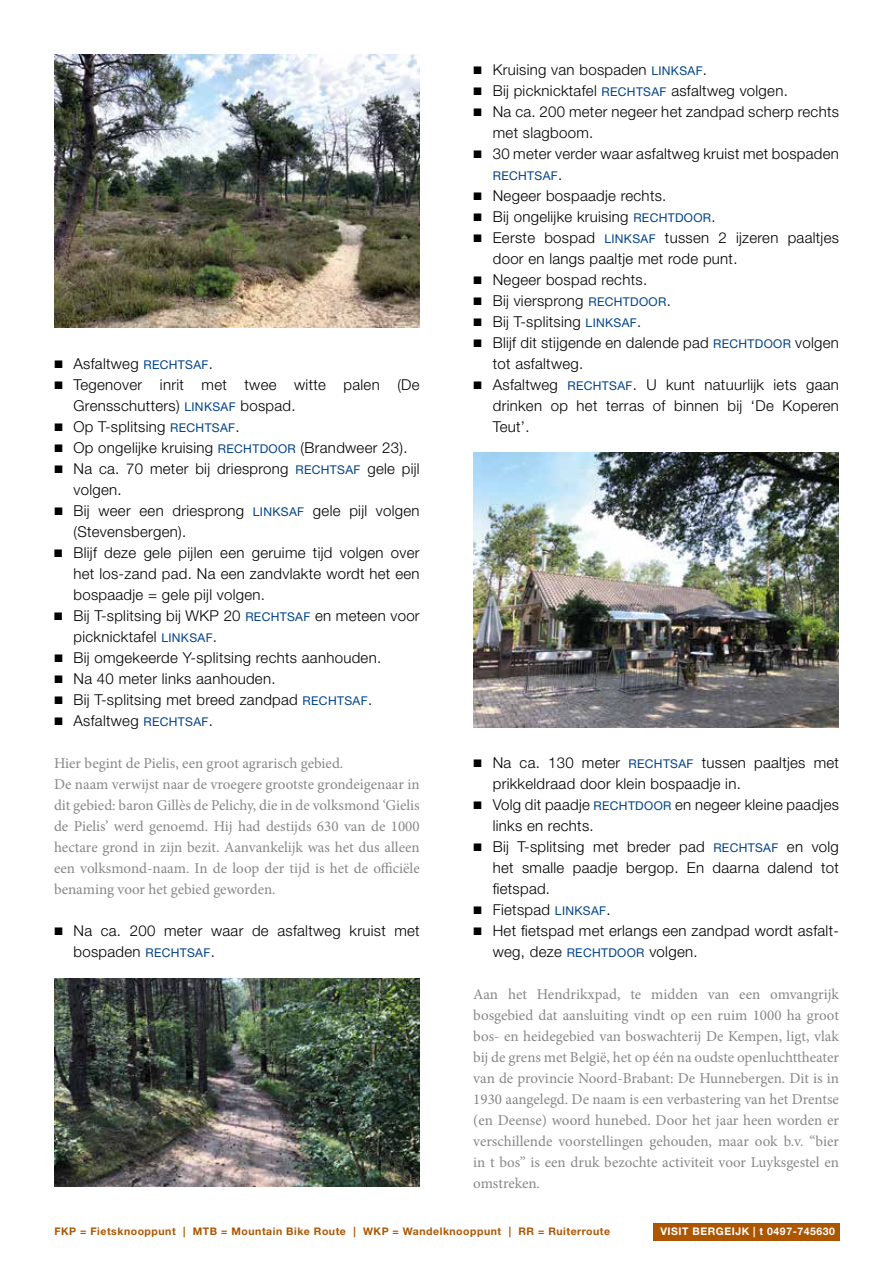
<style>
.page{position:relative;width:893px;height:1263px;background:#fff}
.page>*{position:absolute;margin:0;border:0;box-sizing:border-box;transform-origin:0 0}
.t1{font:300 15px/21px "Helvetica Neue LT Std";letter-spacing:.02em;color:#000}
.t2{font:15px/21px "Minion Pro";color:#878787;text-align:justify}
.t3{font:12.15px "Helvetica Neue LT Std";letter-spacing:.03em;color:#004289}
.t4{font:700 10.5px "Helvetica Neue LT Std";letter-spacing:.05em;color:#ad5600}
.t5{font:700 10.5px "Helvetica Neue LT Std";letter-spacing:.05em;color:#fff}
.s1{font-family:"Work Sans";font-weight:400}
.s2{font-weight:400;font-size:12.15px;color:#004289}
.s3{font-weight:300;font-size:15px;color:#000}
</style>
<div class="page">
<div style="left:653px;top:1224px;width:187px;height:17px;background:#ad5600"></div>
<img style="left:54px;top:54px;width:366px;height:273px">
<img style="left:54px;top:978px;width:366px;height:208px">
<img style="left:473px;top:453px;width:366px;height:274px">
<p class="t1" style="left:54px;top:353px;width:160px"><span class="s1">▪</span> Asfaltweg <span class="s2">RECHTSAF</span>.</p>
<p class="t1" style="left:73px;top:374px;width:348px;text-indent:-19px"><span class="s1">▪</span> Tegenover inrit met twee witte palen (De<br>Grensschutters) <span class="s2">LINKSAF</span> bospad.</p>
<p class="t1" style="left:54px;top:416px;width:187px"><span class="s1">▪</span> Op T-splitsing <span class="s2">RECHTSAF</span>.</p>
<p class="t1" style="left:54px;top:437px;width:355px"><span class="s1">▪</span> Op ongelijke kruising <span class="s2">RECHTDOOR</span> (Brandweer 23).</p>
<p class="t1" style="left:74px;top:458px;width:348px;text-indent:-20px"><span class="s1">▪</span> Na ca. 70 meter bij driesprong <span class="s2">RECHTSAF</span> gele pijl volgen.</p>
<p class="t1" style="left:73px;top:500px;width:348px;text-indent:-19px"><span class="s1">▪</span> Bij weer een driesprong <span class="s2">LINKSAF</span> gele pijl volgen (Stevensbergen).</p>
<p class="t1" style="left:73px;top:542px;width:348px;text-align:justify;text-indent:-20px"><span class="s1">▪</span> Blijf deze gele pijlen een geruime tijd volgen over het los-zand pad. Na een zandvlakte wordt het een bospaadje = gele pijl volgen.</p>
<p class="t1" style="left:73px;top:605px;width:348px;text-indent:-20px"><span class="s1">▪</span> Bij T-splitsing bij WKP 20 <span class="s2">RECHTSAF</span> en meteen voor picknicktafel <span class="s2">LINKSAF</span>.</p>
<p class="t1" style="left:54px;top:647px;width:329px"><span class="s1">▪</span> Bij omgekeerde Y-splitsing rechts aanhouden.</p>
<p class="t1" style="left:54px;top:668px;width:223px"><span class="s1">▪</span> Na 40 meter links aanhouden.</p>
<p class="t1" style="left:54px;top:689px;width:320px"><span class="s1">▪</span> Bij T-splitsing met breed zandpad <span class="s2">RECHTSAF</span>.</p>
<p class="t1" style="left:54px;top:710px;width:160px"><span class="s1">▪</span> Asfaltweg <span class="s2">RECHTSAF</span>.</p>
<p class="t2" style="left:54px;top:753px;width:367px;text-align:left">Hier begint de Pielis, een groot agrarisch gebied.<br>De naam verwijst naar de vroegere grootste grondeigenaar in dit gebied: baron Gillès de Pelichy, die in de volksmond ‘Gielis de Pielis’ werd genoemd. Hij had destijds 630 van de 1000 hectare grond in zijn bezit. Aanvankelijk was het dus alleen een volksmond-naam. In de loop der tijd is het de officiële benaming voor het gebied geworden.</p>
<p class="t1" style="left:73px;top:920px;width:348px;text-indent:-19px"><span class="s1">▪</span> Na ca. 200 meter waar de asfaltweg kruist met bospaden <span class="s2">RECHTSAF</span>.</p>
<p class="t1" style="left:473px;top:59px;width:235px"><span class="s1">▪</span> Kruising van bospaden <span class="s2">LINKSAF</span>.</p>
<p class="t1" style="left:473px;top:80px;width:316px"><span class="s1">▪</span> Bij picknicktafel <span class="s2">RECHTSAF</span> asfaltweg volgen.</p>
<p class="t1" style="left:493px;top:101px;width:348px;text-indent:-19px"><span class="s1">▪</span> Na ca. 200 meter negeer het zandpad scherp rechts met slagboom.</p>
<p class="t1" style="left:473px;top:143px;width:367px"><span class="s1">▪</span> 30 meter verder waar asfaltweg kruist met bospaden</p>
<p class="t3" style="left:493px;top:168px;width:71px">RECHTSAF<span class="s3">.</span></p>
<p class="t1" style="left:473px;top:185px;width:195px"><span class="s1">▪</span> Negeer bospaadje rechts.</p>
<p class="t1" style="left:473px;top:206px;width:244px"><span class="s1">▪</span> Bij ongelijke kruising <span class="s2">RECHTDOOR</span>.</p>
<p class="t1" style="left:493px;top:227px;width:348px;text-indent:-19px"><span class="s1">▪</span> Eerste bospad <span class="s2">LINKSAF</span> tussen 2 ijzeren paaltjes door en langs paaltje met rode punt.</p>
<p class="t1" style="left:473px;top:269px;width:175px"><span class="s1">▪</span> Negeer bospad rechts.</p>
<p class="t1" style="left:473px;top:290px;width:199px"><span class="s1">▪</span> Bij viersprong <span class="s2">RECHTDOOR</span>.</p>
<p class="t1" style="left:473px;top:311px;width:170px"><span class="s1">▪</span> Bij T-splitsing <span class="s2">LINKSAF</span>.</p>
<p class="t1" style="left:493px;top:332px;width:348px;text-indent:-19px"><span class="s1">▪</span> Blijf dit stijgende en dalende pad <span class="s2">RECHTDOOR</span> volgen tot asfaltweg.</p>
<p class="t1" style="left:493px;top:374px;width:348px;text-align:justify;text-indent:-20px"><span class="s1">▪</span> Asfaltweg <span class="s2">RECHTSAF</span>. U kunt natuurlijk iets gaan drinken op het terras of binnen bij ‘De Koperen Teut’.</p>
<p class="t1" style="left:493px;top:752px;width:348px;text-indent:-20px"><span class="s1">▪</span> Na ca. 130 meter <span class="s2">RECHTSAF</span> tussen paaltjes met prikkeldraad door klein bospaadje in.</p>
<p class="t1" style="left:493px;top:794px;width:348px;text-indent:-19px"><span class="s1">▪</span> Volg dit paadje <span class="s2">RECHTDOOR</span> en negeer kleine paadjes links en rechts.</p>
<p class="t1" style="left:493px;top:836px;width:348px;text-align:justify;text-indent:-20px"><span class="s1">▪</span> Bij T-splitsing met breder pad <span class="s2">RECHTSAF</span> en volg het smalle paadje bergop. En daarna dalend tot fietspad.</p>
<p class="t1" style="left:473px;top:899px;width:139px"><span class="s1">▪</span> Fietspad <span class="s2">LINKSAF</span>.</p>
<p class="t1" style="left:493px;top:920px;width:346px;text-indent:-20px"><span class="s1">▪</span> Het fietspad met erlangs een zandpad wordt asfalt&shy;weg, deze <span class="s2">RECHTDOOR</span> volgen.</p>
<p class="t2" style="left:473px;top:984px;width:367px">Aan het Hendrikxpad, te midden van een omvangrijk bosgebied dat aansluiting vindt op een ruim 1000 ha groot bos- en heidegebied van boswachterij De Kempen, ligt, vlak bij de grens met België, het op één na oudste openluchttheater van de provincie Noord-Brabant: De Hunnebergen. Dit is in 1930 aangelegd. De naam is een verbastering van het Drentse (en Deense) woord hunebed. Door het jaar heen worden er verschillende voorstellingen gehouden, maar ook b.v. “bier in t bos” is een druk bezochte activiteit voor Luyksgestel en omstreken.</p>
<p class="t4" style="left:54px;top:1225px;width:557px">FKP = Fietsknooppunt | MTB = Mountain Bike Route | WKP = Wandelknooppunt | RR = Ruiterroute</p>
<p class="t5" style="left:660px;top:1225px;width:176px">VISIT BERGEIJK | t 0497-745630</p>
</div>
